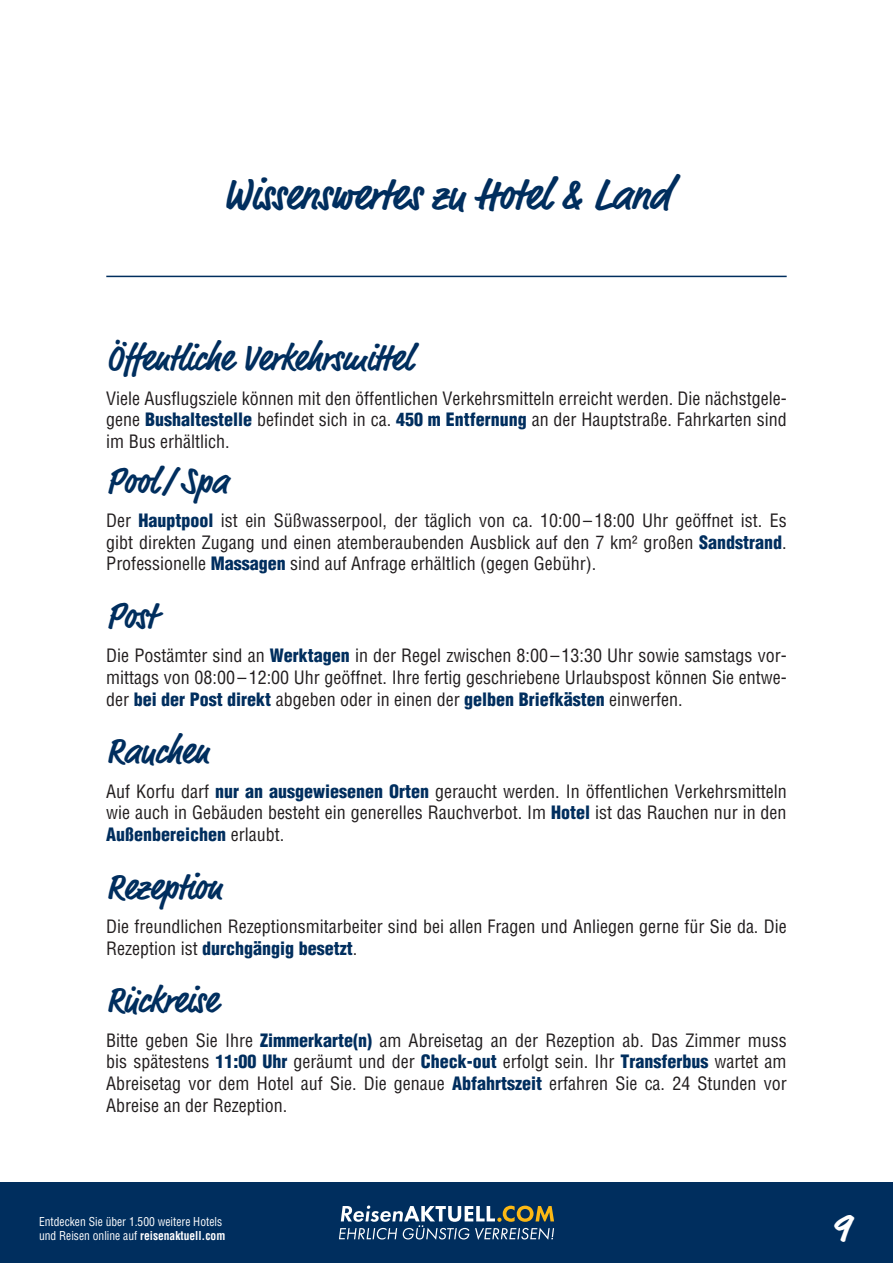
<style>
.page{position:relative;width:893px;height:1263px;background:#fff}
.page>*{position:absolute;margin:0;border:0;box-sizing:border-box;transform-origin:0 0}
.t1{font:700 45px "Market Pro";letter-spacing:-.005em;color:#002e5e;scale:.95 1}
.t2{font:700 42px "Market Pro";color:#fff}
.t3{font:700 37.5px "Market Pro";letter-spacing:-.005em;color:#002e5e;scale:.95 1}
.t4{font:condensed 18px/21.6px "Helvetica LT Std";color:#231f20;text-align:justify}
.t5{font:condensed 12px/14.4px "Helvetica LT Std";color:#fff;scale:.96 1}
.s1{font-weight:900;color:#002e5e}
.s2{font-weight:700}
</style>
<div class="page">
<hr style="left:106px;top:276px;width:681px;height:1px;background:#002e5e">
<div style="left:0;top:1182px;width:893px;height:81px;background:#002e5e"></div>
<svg style="left:339px;top:1205px;width:215px;height:35px"></svg>
<h1 class="t1" style="left:222px;top:163px;width:473px">Wissenswertes zu Hotel &amp; Land</h1>
<h3 class="t3" style="left:106px;top:332px;width:323px">Öffentliche Verkehrsmittel</h3>
<p class="t4" style="left:106px;top:387px;width:682px">Viele Ausflugsziele können mit den öffentlichen Verkehrsmitteln erreicht werden. Die nächstgele&shy;gene <span class="s1">Bushaltestelle</span> befindet sich in ca. <span class="s1">450 m Entfernung</span> an der Hauptstraße. Fahrkarten sind im Bus erhältlich.</p>
<h3 class="t3" style="left:106px;top:454px;width:130px">Pool /Spa</h3>
<p class="t4" style="left:106px;top:510px;width:682px">Der <span class="s1">Hauptpool</span> ist ein Süßwasserpool, der täglich von ca. 10:00–18:00 Uhr geöffnet ist. Es gibt direkten Zugang und einen atemberaubenden Ausblick auf den 7 km² großen <span class="s1">Sandstrand</span>.<br>Professionelle <span class="s1">Massagen</span> sind auf Anfrage erhältlich (gegen Gebühr).</p>
<h3 class="t3" style="left:106px;top:590px;width:54px">Post</h3>
<p class="t4" style="left:106px;top:645px;width:682px">Die Postämter sind an <span class="s1">Werktagen</span> in der Regel zwischen 8:00 –13:30 Uhr sowie samstags vor&shy;mittags von 08:00–12:00 Uhr geöffnet. Ihre fertig geschriebene Urlaubspost können Sie entwe&shy;der <span class="s1">bei der Post direkt</span> abgeben oder in einen der <span class="s1">gelben Briefkästen</span> einwerfen.</p>
<h3 class="t3" style="left:106px;top:725px;width:109px">Rauchen</h3>
<p class="t4" style="left:106px;top:780px;width:682px">Auf Korfu darf <span class="s1">nur an ausgewiesenen Orten</span> geraucht werden. In öffentlichen Verkehrsmitteln wie auch in Gebäuden besteht ein generelles Rauchverbot. Im <span class="s1">Hotel</span> ist das Rauchen nur in den <span class="s1">Außenbereichen</span> erlaubt.</p>
<h3 class="t3" style="left:106px;top:860px;width:123px">Rezeption</h3>
<p class="t4" style="left:106px;top:916px;width:682px">Die freundlichen Rezeptionsmitarbeiter sind bei allen Fragen und Anliegen gerne für Sie da. Die<br>Rezeption ist <span class="s1">durchgängig besetzt</span>.</p>
<h3 class="t3" style="left:106px;top:974px;width:118px">Rückreise</h3>
<p class="t4" style="left:106px;top:1029px;width:682px">Bitte geben Sie Ihre <span class="s1">Zimmerkarte(n)</span> am Abreisetag an der Rezeption ab. Das Zimmer muss bis spätestens <span class="s1">11:00 Uhr</span> geräumt und der <span class="s1">Check-out</span> erfolgt sein. Ihr <span class="s1">Transferbus</span> wartet am Abreisetag vor dem Hotel auf Sie. Die genaue <span class="s1">Abfahrtszeit</span> erfahren Sie ca. 24 Stunden vor Abreise an der Rezeption.</p>
<p class="t5" style="left:39px;top:1214px;width:195px">Entdecken Sie über 1.500 weitere Hotels und Reisen online auf <span class="s2">reisenaktuell.com</span></p>
<h2 class="t2" style="left:832px;top:1198px;width:20px">9</h2>
</div>
